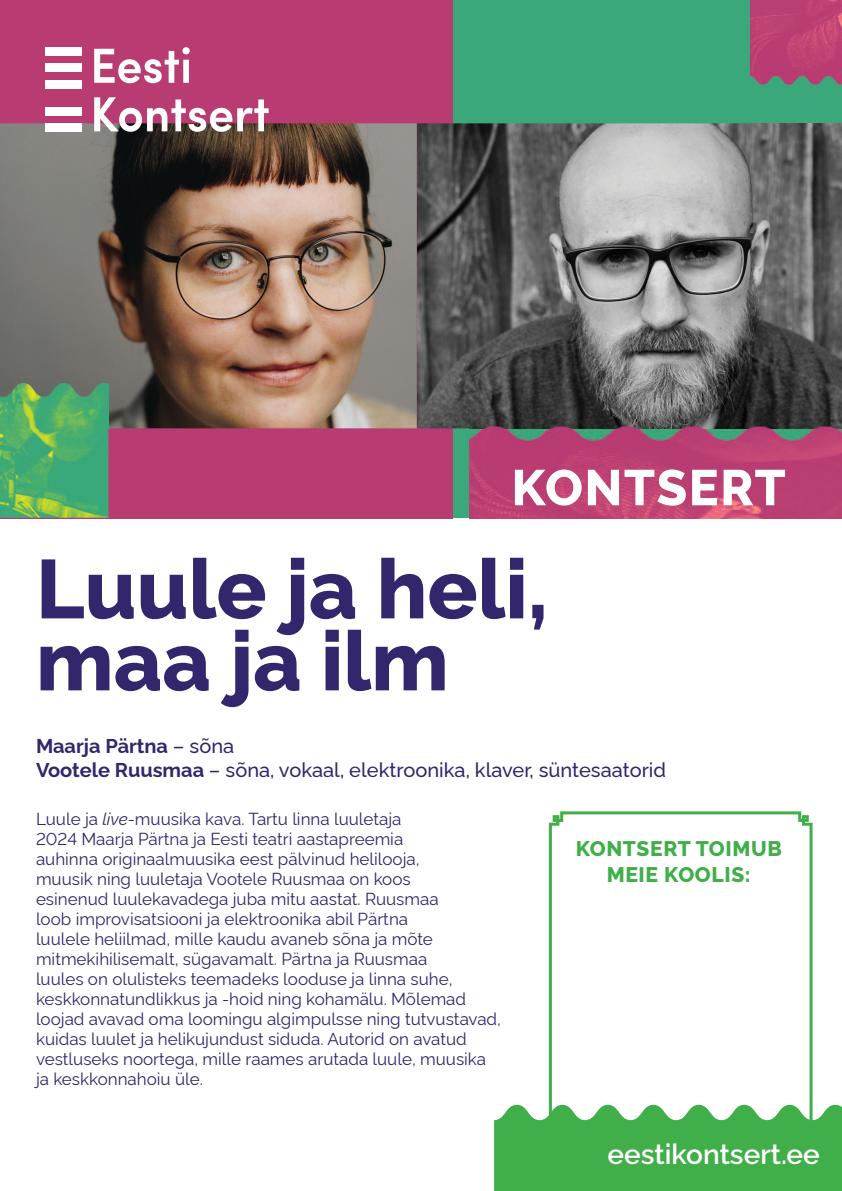
<style>
.page{position:relative;width:842px;height:1191px;background:#fff}
.page>*{position:absolute;margin:0;border:0;box-sizing:border-box;transform-origin:0 0}
.t1{font:800 83px/72px "Rawline";color:#33266c}
.t2{font:800 50px "Raleway";letter-spacing:.03em;color:#fff}
.t3{font:600 28px "Rawline";color:#fff}
.t4{font:800 21px/25.2px "Raleway";letter-spacing:.03em;color:#40ae49;text-align:center}
.t5{font:500 20px/24px "Rawline";color:#33266c}
.t6{font:17px/20px "Rawline";color:#33266c}
.s1{font-weight:700}
.s2{font-style:italic}
</style>
<div class="page">
<div style="left:442px;top:0;width:400px;height:518px;background:#3aa87b"></div>
<div style="left:0;top:0;width:452px;height:519px;background:#b83c72"></div>
<img style="left:417px;top:123px;width:425px;height:305px">
<div style="left:494px;top:1104px;width:348px;height:87px;background:#40ae49"></div>
<img style="left:0;top:123px;width:417px;height:305px">
<svg style="left:547px;top:811px;width:267px;height:346px"></svg>
<img style="left:750px;top:0;width:92px;height:393px">
<img style="left:0;top:428px;width:108px;height:90px">
<img style="left:0;top:383px;width:108px;height:45px">
<img style="left:470px;top:419px;width:372px;height:100px">
<div style="left:45px;top:123px;width:37px;height:9px;background:#fff"></div>
<div style="left:45px;top:107px;width:37px;height:8px;background:#fff"></div>
<div style="left:45px;top:80px;width:37px;height:9px;background:#fff"></div>
<div style="left:45px;top:64px;width:37px;height:8px;background:#fff"></div>
<div style="left:45px;top:47px;width:37px;height:9px;background:#fff"></div>
<svg style="left:94px;top:97px;width:175px;height:35px"></svg>
<svg style="left:94px;top:47px;width:96px;height:36px"></svg>
<h2 class="t2" style="left:511px;top:459px;width:276px">KONTSERT</h2>
<h1 class="t1" style="left:36px;top:545px;width:513px">Luule ja heli, maa ja ilm</h1>
<p class="t5" style="left:36px;top:732px;width:632px"><span class="s1">Maarja Pärtna</span> – sõna<br><span class="s1">Vootele Ruusmaa</span> – sõna, vokaal, elektroonika, klaver, süntesaatorid</p>
<p class="t6" style="left:36px;top:807px;width:466px">Luule ja <span class="s2">live</span>-muusika kava. Tartu linna luuletaja<br>2024 Maarja Pärtna ja Eesti teatri aastapreemia<br>auhinna originaalmuusika eest pälvinud helilooja,<br>muusik ning luuletaja Vootele Ruusmaa on koos<br>esinenud luulekavadega juba mitu aastat. Ruusmaa<br>loob improvisatsiooni ja elektroonika abil Pärtna<br>luulele heliilmad, mille kaudu avaneb sõna ja mõte mitmekihilisemalt, sügavamalt. Pärtna ja Ruusmaa<br>luules on olulisteks teemadeks looduse ja linna suhe, keskkonnatundlikkus ja -hoid ning kohamälu. Mõlemad loojad avavad oma loomingu algimpulsse ning tutvustavad, kuidas luulet ja helikujundust siduda. Autorid on avatud vestluseks noortega, mille raames arutada luule, muusika ja keskkonnahoiu üle.</p>
<p class="t4" style="left:576px;top:836px;width:208px">KONTSERT TOIMUB<br>MEIE KOOLIS:</p>
<h3 class="t3" style="left:607px;top:1131px;width:214px">eestikontsert.ee</h3>
</div>
